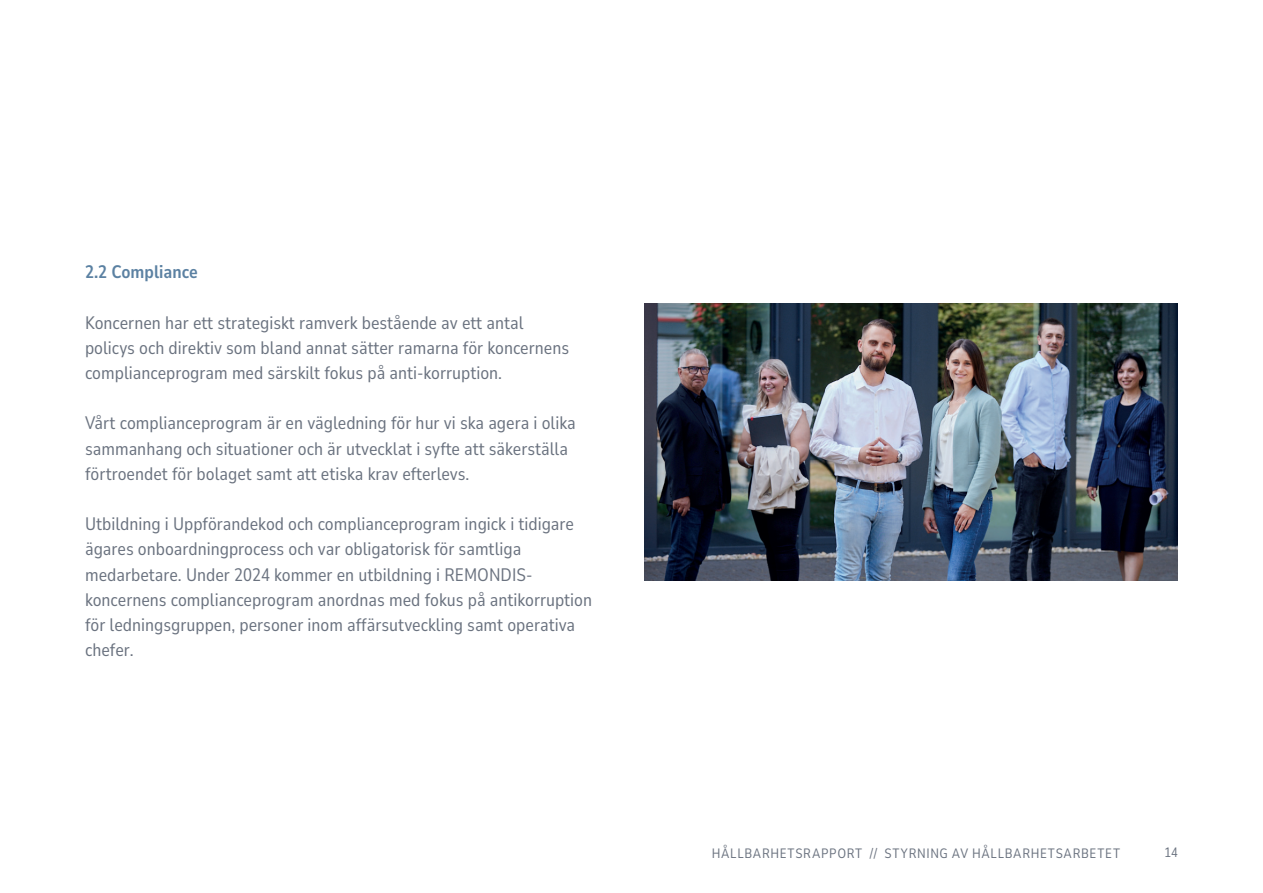
<style>
.page{position:relative;width:1263px;height:893px;background:#fff}
.page>*{position:absolute;margin:0;border:0;box-sizing:border-box;transform-origin:0 0}
.t1{font:18px/25.2px "Nunito Sans 10 pt Condensed";color:#6a727f}
.t2{font:700 18px "Nunito Sans 10 pt Condensed";color:#5b81a2}
.t3{font:13.5px "Nunito Sans 10 pt Condensed";letter-spacing:.05em;color:#6a727f}
</style>
<div class="page">
<img style="left:644px;top:303px;width:534px;height:278px">
<p class="t2" style="left:85px;top:259px;width:114px">2.2 Compliance</p>
<p class="t1" style="left:85px;top:309px;width:486px">Koncernen har ett strategiskt ramverk bestående av ett antal policys och direktiv som bland annat sätter ramarna för koncernens complianceprogram med särskilt fokus på anti-korruption.</p>
<p class="t1" style="left:85px;top:410px;width:492px">Vårt complianceprogram är en vägledning för hur vi ska agera i olika sammanhang och situationer och är utvecklat i syfte att säkerställa förtroendet för bolaget samt att etiska krav efterlevs.</p>
<p class="t1" style="left:85px;top:511px;width:509px">Utbildning i Uppförandekod och complianceprogram ingick i tidigare ägares onboardningprocess och var obligatorisk för samtliga medarbetare. Under 2024 kommer en utbildning i REMONDIS&shy;koncernens complianceprogram anordnas med fokus på antikorruption för ledningsgruppen, personer inom affärsutveckling samt operativa chefer.</p>
<p class="t3" style="left:712px;top:844px;width:410px">HÅLLBARHETSRAPPORT // STYRNING AV HÅLLBARHETSARBETET</p>
<p class="t3" style="left:1164px;top:843px;width:15px">14</p>
</div>
